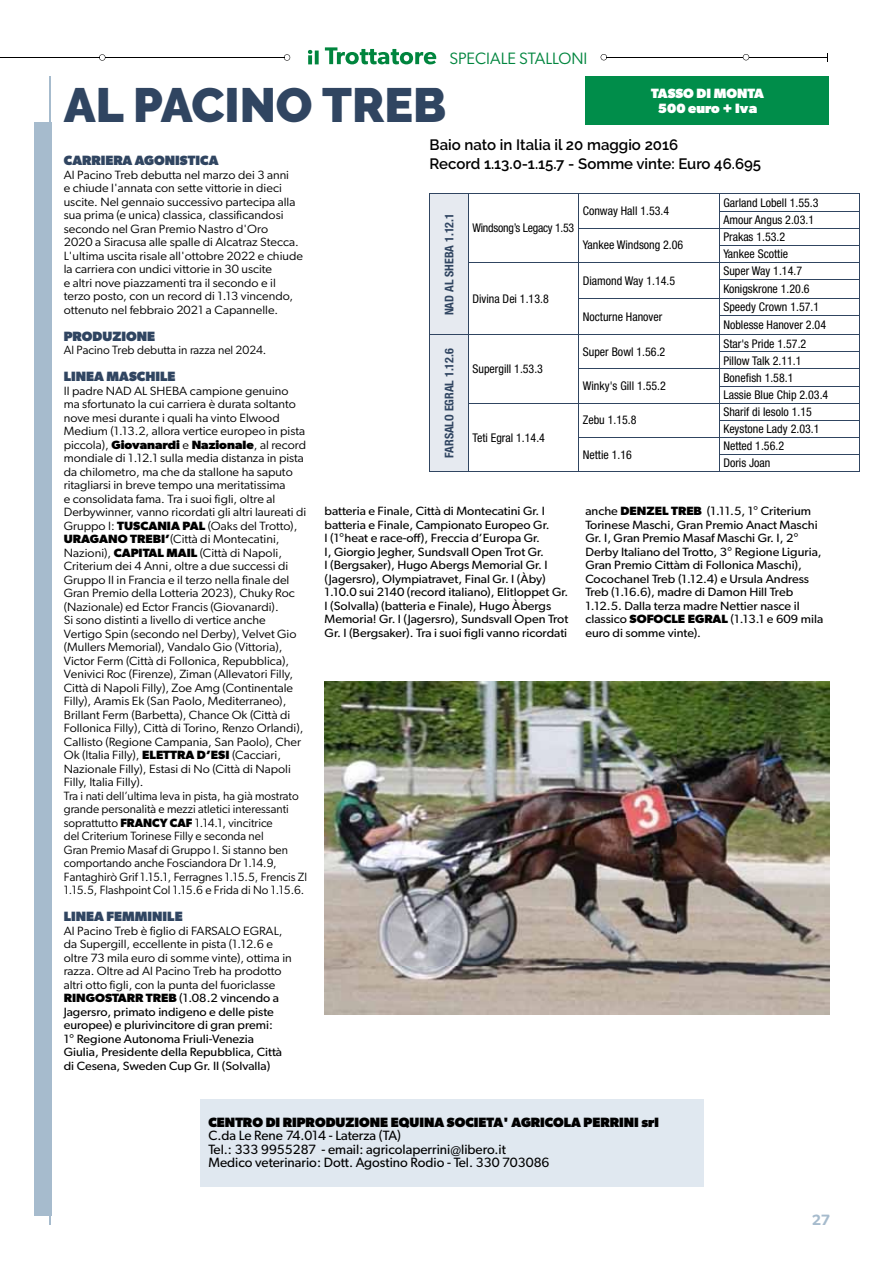
<style>
.page{position:relative;width:893px;height:1263px;background:#fff}
.page>*{position:absolute;margin:0;border:0;box-sizing:border-box;transform-origin:0 0}
.t1{font:900 48px "Raleway";color:#304561}
.t2{font:16.5px "Gibson";color:#00853e}
.t3{font:600 15px/19.5px "Raleway";color:#000}
.t4{font:600 15px "Gibson";color:#a6bbcd}
.t5{font:13.5px/13.5px "Gibson";color:#000}
.t6{font:800 13.5px "Gibson";color:#304561}
.t7{font:800 13.5px "Gibson";color:#000}
.t8{font:800 13.5px/15px "Gibson";color:#fff;text-align:center}
.t9{font:12px/13.5px "Gibson";color:#000;scale:1.05 1}
.t10{font:12px/13.5px "Gibson";color:#000;scale:1.05 1}
.t11{font:condensed 12px/17.1px "Helvetica Neue LT Std";color:#000}
.t12{font:700 condensed 12px "Helvetica Neue LT Std";color:#304561}
.t13{font:12px "Gibson";color:#000}
.t14{font:condensed 12px "Helvetica Neue LT Std";letter-spacing:-.02em;color:#000}
.s1{font-weight:700}
.s2{font-style:inherit}
</style>
<div class="page">
<hr style="left:105px;top:57px;width:179px;height:1px;background:#000">
<hr style="left:0;top:57px;width:99px;height:1px;background:#000">
<svg style="left:99px;top:54px;width:6px;height:7px"></svg>
<svg style="left:284px;top:54px;width:6px;height:7px"></svg>
<svg style="left:325px;top:47px;width:111px;height:17px"></svg>
<svg style="left:308px;top:50px;width:11px;height:14px"></svg>
<hr style="left:607px;top:57px;width:136px;height:1px;background:#000">
<hr style="left:749px;top:57px;width:79px;height:1px;background:#000">
<svg style="left:743px;top:54px;width:6px;height:6px"></svg>
<svg style="left:601px;top:54px;width:6px;height:6px"></svg>
<div style="left:34px;top:122px;width:17px;height:1093px;background:#a6bbcd"></div>
<hr style="left:50px;top:77px;width:1px;height:1148px;background:#a6bbcd">
<hr style="left:468px;top:194px;width:111px;height:1px;background:#304561">
<hr style="left:579px;top:194px;width:140px;height:1px;background:#304561">
<hr style="left:719px;top:194px;width:140px;height:1px;background:#304561">
<hr style="left:719px;top:211px;width:140px;height:1px;background:#304561">
<hr style="left:578px;top:228px;width:141px;height:1px;background:#304561">
<hr style="left:719px;top:228px;width:140px;height:1px;background:#304561">
<hr style="left:719px;top:245px;width:140px;height:1px;background:#304561">
<hr style="left:468px;top:262px;width:111px;height:1px;background:#304561">
<hr style="left:579px;top:262px;width:140px;height:1px;background:#304561">
<hr style="left:719px;top:262px;width:140px;height:1px;background:#304561">
<hr style="left:719px;top:279px;width:140px;height:1px;background:#304561">
<hr style="left:578px;top:298px;width:141px;height:1px;background:#304561">
<hr style="left:719px;top:298px;width:140px;height:1px;background:#304561">
<hr style="left:719px;top:315px;width:140px;height:1px;background:#304561">
<hr style="left:430px;top:471px;width:38px;height:1px;background:#304561">
<hr style="left:468px;top:334px;width:111px;height:1px;background:#304561">
<hr style="left:579px;top:334px;width:140px;height:1px;background:#304561">
<hr style="left:719px;top:334px;width:140px;height:1px;background:#304561">
<hr style="left:719px;top:351px;width:140px;height:1px;background:#304561">
<hr style="left:578px;top:369px;width:141px;height:1px;background:#304561">
<hr style="left:719px;top:369px;width:140px;height:1px;background:#304561">
<hr style="left:719px;top:386px;width:140px;height:1px;background:#304561">
<hr style="left:468px;top:403px;width:111px;height:1px;background:#304561">
<div style="left:430px;top:194px;width:39px;height:277px;background:#e6eaf0"></div>
<hr style="left:468px;top:471px;width:111px;height:1px;background:#304561">
<hr style="left:579px;top:403px;width:140px;height:1px;background:#304561">
<hr style="left:719px;top:403px;width:140px;height:1px;background:#304561">
<hr style="left:719px;top:420px;width:140px;height:1px;background:#304561">
<hr style="left:578px;top:437px;width:141px;height:1px;background:#304561">
<svg style="left:578px;top:195px;width:1px;height:276px"></svg>
<hr style="left:579px;top:471px;width:140px;height:1px;background:#304561">
<hr style="left:719px;top:437px;width:140px;height:1px;background:#304561">
<hr style="left:719px;top:454px;width:140px;height:1px;background:#304561">
<svg style="left:719px;top:195px;width:1px;height:276px"></svg>
<svg style="left:859px;top:194px;width:1px;height:277px"></svg>
<hr style="left:719px;top:471px;width:140px;height:1px;background:#304561">
<div style="left:586px;top:77px;width:243px;height:48px;background:#008d4a"></div>
<div style="left:200px;top:1099px;width:503px;height:87px;background:#e0e8f0"></div>
<img style="left:325px;top:681px;width:504px;height:333px">
<h2 class="t2" style="left:449px;top:49px;width:140px">SPECIALE STALLONI</h2>
<h1 class="t1" style="left:64px;top:77px;width:384px">AL PACINO TREB</h1>
<p class="t3" style="left:430px;top:135px;width:333px">Baio nato in Italia il 20 maggio 2016<br>Record 1.13.0-1.15.7 - Somme vinte: Euro 46.695</p>
<p class="t8" style="left:651px;top:86px;width:115px">TASSO DI MONTA<br>500 euro + Iva</p>
<p class="t6" style="left:64px;top:153px;width:156px">CARRIERA AGONISTICA</p>
<p class="t9" style="left:64px;top:168px;width:229px">Al Pacino Treb debutta nel marzo dei 3 anni<br>e chiude l'annata con sette vittorie in dieci uscite. Nel gennaio successivo partecipa alla sua prima (e unica) classica, classificandosi secondo nel Gran Premio Nastro d'Oro<br>2020 a Siracusa alle spalle di Alcatraz Stecca.<br>L'ultima uscita risale all'ottobre 2022 e chiude la carriera con undici vittorie in 30 uscite<br>e altri nove piazzamenti tra il secondo e il terzo posto, con un record di 1.13 vincendo, ottenuto nel febbraio 2021 a Capannelle.</p>
<p class="t6" style="left:64px;top:328px;width:93px">PRODUZIONE</p>
<p class="t13" style="left:64px;top:343px;width:204px">Al Pacino Treb debutta in razza nel 2024.</p>
<p class="t6" style="left:64px;top:369px;width:113px">LINEA MASCHILE</p>
<p class="t9" style="left:64px;top:384px;width:233px">Il padre NAD AL SHEBA campione genuino ma sfortunato la cui carriera è durata soltanto nove mesi durante i quali ha vinto Elwood Medium (1.13.2, allora vertice europeo in pista piccola), <span class="s1">Giovanardi</span> e <span class="s1">Nazionale</span>, al record mondiale di 1.12.1 sulla media distanza in pista da chilometro, ma che da stallone ha saputo ritagliarsi in breve tempo una meritatissima<br>e consolidata fama. Tra i suoi figli, oltre al Derbywinner, vanno ricordati gli altri laureati di Gruppo I: <span class="s1">TUSCANIA PAL</span> (Oaks del Trotto), <span class="s1">URAGANO TREBI’</span>(Città di Montecatini, Nazioni), <span class="s1">CAPITAL MAIL</span> (Città di Napoli, Criterium dei 4 Anni, oltre a due successi di Gruppo II in Francia e il terzo nella finale del Gran Premio della Lotteria 2023), Chuky Roc (Nazionale) ed Ector Francis (Giovanardi).<br>Si sono distinti a livello di vertice anche Vertigo Spin (secondo nel Derby), Velvet Gio (Mullers Memorial), Vandalo Gio (Vittoria), Victor Ferm (Città di Follonica, Repubblica), Venivici Roc (Firenze), Ziman (Allevatori Filly, Città di Napoli Filly), Zoe Amg (Continentale Filly), Aramis Ek (San Paolo, Mediterraneo), Brillant Ferm (Barbetta), Chance Ok (Città di Follonica Filly), Città di Torino, Renzo Orlandi), Callisto (Regione Campania, San Paolo), Cher Ok (Italia Filly), <span class="s1">ELETTRA D’ESI</span> (Cacciari, Nazionale Filly), Estasi di No (Città di Napoli Filly, Italia Filly).<br>Tra i nati dell’ultima leva in pista, ha già mostrato grande personalità e mezzi atletici interessanti soprattutto <span class="s1">FRANCY CAF</span> 1.14.1, vincitrice<br>del Criterium Torinese Filly e seconda nel<br>Gran Premio Masaf di Gruppo I. Si stanno ben comportando anche Fosciandora Dr 1.14.9, Fantaghirò Grif 1.15.1, Ferragnes 1.15.5, Frencis Zl 1.15.5, Flashpoint Col 1.15.6 e Frida di No 1.15.6.</p>
<p class="t6" style="left:64px;top:909px;width:120px">LINEA FEMMINILE</p>
<p class="t10" style="left:64px;top:924px;width:219px"><span class="s2">Al Pacino Treb è figlio di FARSALO EGRAL, da Supergill, eccellente in pista (1.12.6 e oltre 73 mila euro di somme vinte), ottima in razza. Oltre ad Al Pacino Treb ha prodotto altri otto figli, con la punta del fuoriclasse </span><span class="s1">RINGOSTARR TREB</span> (1.08.2 vincendo a Jagersro, primato indigeno e delle piste europee) e plurivincitore di gran premi:<br>1° Regione Autonoma Friuli-Venezia Giulia, Presidente della Repubblica, Città di Cesena, Sweden Cup Gr. II (Solvalla)</p>
<p class="t11" style="left:583px;top:202px;width:88px">Conway Hall 1.53.4</p>
<p class="t11" style="left:723px;top:194px;width:97px">Garland Lobell 1.55.3<br>Amour Angus 2.03.1</p>
<p class="t11" style="left:583px;top:237px;width:102px">Yankee Windsong 2.06</p>
<p class="t11" style="left:723px;top:228px;width:66px">Prakas 1.53.2<br>Yankee Scottie</p>
<p class="t12" style="left:442px;top:315px;width:104px;rotate:-90deg">NAD AL SHEBA 1.12.1</p>
<p class="t14" style="left:472px;top:221px;width:103px">Windsong’s Legacy 1.53</p>
<p class="t11" style="left:583px;top:272px;width:94px">Diamond Way 1.14.5</p>
<p class="t11" style="left:723px;top:262px;width:88px;line-height:18.1px">Super Way 1.14.7<br>Konigskrone 1.20.6</p>
<p class="t11" style="left:583px;top:308px;width:81px">Nocturne Hanover</p>
<p class="t11" style="left:723px;top:298px;width:104px;line-height:18.1px">Speedy Crown 1.57.1<br>Noblesse Hanover 2.04</p>
<p class="t11" style="left:472px;top:290px;width:78px">Divina Dei 1.13.8</p>
<p class="t11" style="left:583px;top:343px;width:84px">Super Bowl 1.56.2</p>
<p class="t11" style="left:723px;top:335px;width:84px">Star's Pride 1.57.2<br>Pillow Talk 2.11.1</p>
<p class="t11" style="left:583px;top:377px;width:84px">Winky's Gill 1.55.2</p>
<p class="t11" style="left:723px;top:369px;width:106px">Bonefish 1.58.1<br>Lassie Blue Chip 2.03.4</p>
<p class="t12" style="left:442px;top:458px;width:111px;rotate:-90deg">FARSALO EGRAL 1.12.6</p>
<p class="t11" style="left:472px;top:360px;width:72px">Supergill 1.53.3</p>
<p class="t11" style="left:583px;top:412px;width:55px">Zebu 1.15.8</p>
<p class="t11" style="left:723px;top:403px;width:98px">Sharif di Iesolo 1.15<br>Keystone Lady 2.03.1</p>
<p class="t11" style="left:583px;top:446px;width:51px">Nettie 1.16</p>
<p class="t11" style="left:723px;top:437px;width:62px">Netted 1.56.2<br>Doris Joan</p>
<p class="t11" style="left:472px;top:429px;width:74px">Teti Egral 1.14.4</p>
<p class="t10" style="left:585px;top:504px;width:228px">anche <span class="s1">DENZEL TREB</span> (1.11.5, 1° Criterium Torinese Maschi, Gran Premio Anact Maschi Gr. I, Gran Premio Masaf Maschi Gr. I, 2° Derby Italiano del Trotto, 3° Regione Liguria, Gran Premio Cittàm di Follonica Maschi), Cocochanel Treb (1.12.4) e Ursula Andress Treb (1.16.6), madre di Damon Hill Treb 1.12.5. Dalla terza madre Nettier nasce il classico <span class="s1">SOFOCLE EGRAL</span> (1.13.1 e 609 mila euro di somme vinte).</p>
<p class="t10" style="left:325px;top:504px;width:234px">batteria e Finale, Città di Montecatini Gr. I batteria e Finale, Campionato Europeo Gr.<br>I (1°heat e race-off), Freccia d’Europa Gr.<br>I, Giorgio Jegher, Sundsvall Open Trot Gr.<br>I (Bergsaker), Hugo Abergs Memorial Gr. I (Jagersro), Olympiatravet, Final Gr. I (Àby)<br>1.10.0 sui 2140 (record italiano), Elitloppet Gr.<br>I (Solvalla) (batteria e Finale), Hugo Àbergs Memoria! Gr. I (Jagersro), Sundsvall Open Trot Gr. I (Bergsaker). Tra i suoi figli vanno ricordati</p>
<p class="t7" style="left:208px;top:1114px;width:452px">CENTRO DI RIPRODUZIONE EQUINA SOCIETA' AGRICOLA PERRINI srl</p>
<p class="t5" style="left:208px;top:1129px;width:342px">C.da Le Rene 74.014 - Laterza (TA)<br>Tel.: 333 9955287 - email: agricolaperrini@libero.it<br>Medico veterinario: Dott. Agostino Rodio - Tel. 330 703086</p>
<p class="t4" style="left:812px;top:1211px;width:20px">27</p>
</div>
